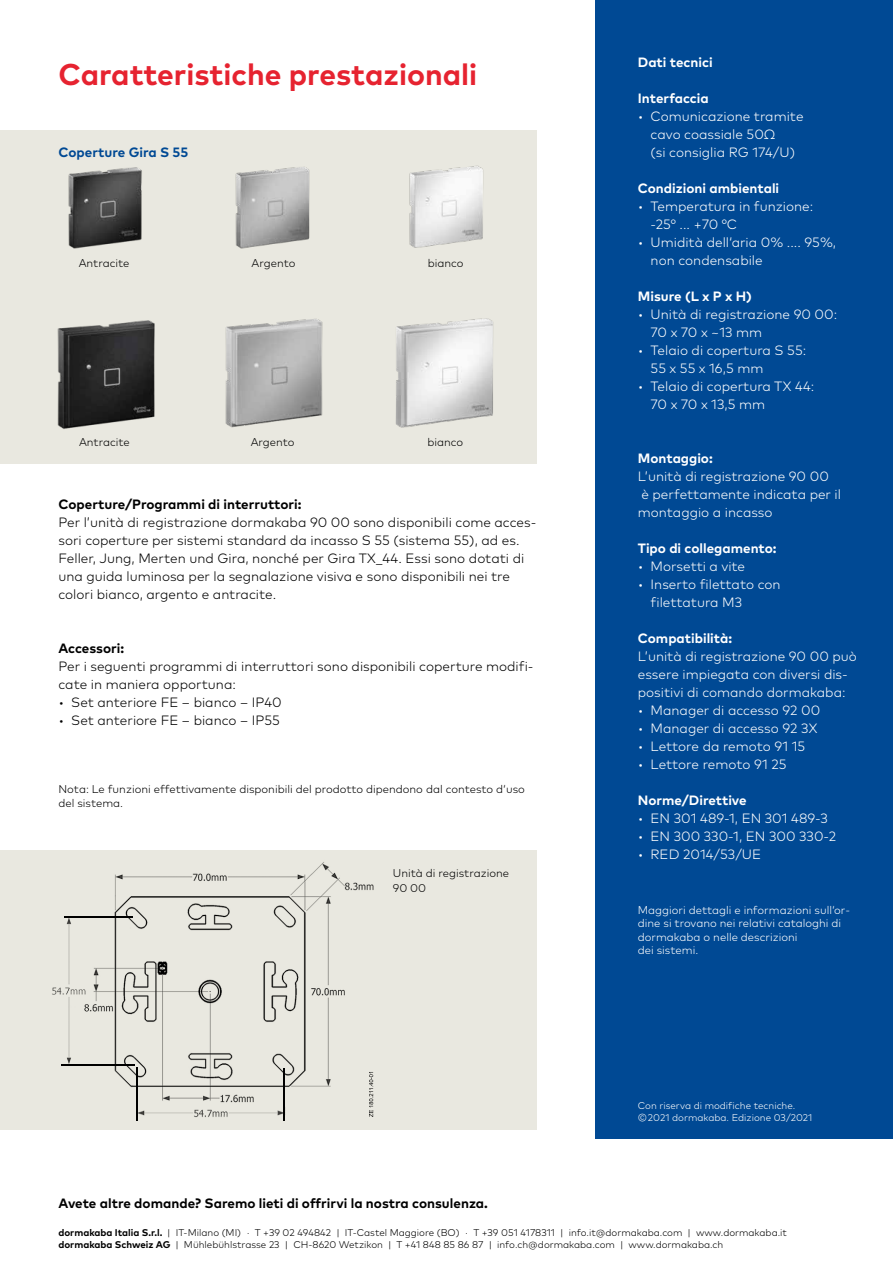
<style>
.page{position:relative;width:893px;height:1263px;background:#fff}
.page>*{position:absolute;margin:0;border:0;box-sizing:border-box;transform-origin:0 0}
.t1{font:700 30px "Mark Pro";color:#e62330}
.t2{font:300 13.5px/18px "Mark Pro";color:#fff}
.t3{font:300 13.5px/18px "Mark Pro";color:#000}
.t4{font:700 13.5px "Mark Pro";color:#fff}
.t5{font:700 13.5px "Mark Pro";color:#000}
.t6{font:700 13.5px "Mark Pro";color:#004994}
.t7{font:300 11.25px/14.2px "Mark Pro";color:#000}
.t8{font:300 11.25px/13.5px "Mark Pro";color:#fff}
.t9{font:300 9.75px/12px "Mark Pro";color:#000}
.t10{font:300 9.75px/12px "Mark Pro";color:#fff}
.s1{font-weight:700}
</style>
<div class="page">
<div style="left:0;top:130px;width:537px;height:333px;background:#e9e8e0"></div>
<div style="left:0;top:850px;width:537px;height:279px;background:#e9e8e0"></div>
<img style="left:52px;top:862px;width:322px;height:258px">
<img style="left:62px;top:1064px;width:72px;height:1px">
<img style="left:64px;top:917px;width:68px;height:1px">
<img style="left:137px;top:1067px;width:1px;height:53px">
<img style="left:284px;top:1069px;width:1px;height:51px">
<img style="left:369px;top:1072px;width:4px;height:29px">
<img style="left:68px;top:167px;width:74px;height:82px">
<img style="left:235px;top:166px;width:75px;height:83px">
<img style="left:409px;top:165px;width:75px;height:83px">
<img style="left:57px;top:320px;width:98px;height:109px">
<img style="left:225px;top:318px;width:98px;height:110px">
<img style="left:395px;top:318px;width:98px;height:110px">
<div style="left:595px;top:0;width:298px;height:1138px;background:#004994"></div>
<h1 class="t1" style="left:58px;top:52px;width:420px">Caratteristiche prestazionali</h1>
<p class="t6" style="left:58px;top:142px;width:131px">Coperture Gira S 55</p>
<p class="t7" style="left:79px;top:255px;width:52px">Antracite</p>
<p class="t7" style="left:252px;top:255px;width:45px">Argento</p>
<p class="t7" style="left:79px;top:434px;width:52px">Antracite</p>
<p class="t7" style="left:251px;top:434px;width:45px">Argento</p>
<p class="t7" style="left:428px;top:255px;width:37px">bianco</p>
<p class="t7" style="left:427px;top:434px;width:37px">bianco</p>
<p class="t5" style="left:58px;top:493px;width:245px">Coperture/Programmi di interruttori:</p>
<p class="t3" style="left:58px;top:512px;width:479px">Per l’unità di registrazione dormakaba 90 00 sono disponibili come acces&shy;sori coperture per sistemi standard da incasso S 55 (sistema 55), ad es.<br>Feller, Jung, Merten und Gira, nonché per Gira TX_44. Essi sono dotati di una guida luminosa per la segnalazione visiva e sono disponibili nei tre colori bianco, argento e antracite.</p>
<p class="t5" style="left:58px;top:637px;width:67px">Accessori:</p>
<p class="t3" style="left:58px;top:656px;width:477px">Per i seguenti programmi di interruttori sono disponibili coperture modifi&shy;cate in maniera opportuna:</p>
<p class="t3" style="left:58px;top:692px;width:225px">• Set anteriore FE – bianco – IP40</p>
<p class="t3" style="left:58px;top:710px;width:223px">• Set anteriore FE – bianco – IP55</p>
<p class="t7" style="left:58px;top:781px;width:468px">Nota: Le funzioni effettivamente disponibili del prodotto dipendono dal contesto d‘uso del sistema.</p>
<p class="t7" style="left:393px;top:865px;width:118px">Unità di registrazione<br>90 00</p>
<p class="t4" style="left:638px;top:52px;width:76px">Dati tecnici</p>
<p class="t4" style="left:638px;top:88px;width:72px">Interfaccia</p>
<p class="t2" style="left:651px;top:107px;width:154px;text-indent:-13px">• Comunicazione tramite cavo coassiale 50Ω<br>(si consiglia RG 174/U)</p>
<p class="t4" style="left:638px;top:178px;width:143px">Condizioni ambientali</p>
<p class="t2" style="left:651px;top:197px;width:164px;text-indent:-13px">• Temperatura in funzione: -25° ... +70 °C</p>
<p class="t2" style="left:651px;top:233px;width:187px;text-indent:-13px">• Umidità dell‘aria 0% .... 95%, non condensabile</p>
<p class="t4" style="left:638px;top:286px;width:116px">Misure (L x P x H)</p>
<p class="t2" style="left:651px;top:305px;width:188px;text-indent:-13px">• Unità di registrazione 90 00:<br>70 x 70 x ~13 mm</p>
<p class="t2" style="left:651px;top:341px;width:157px;text-indent:-13px">• Telaio di copertura S 55:<br>55 x 55 x 16,5 mm</p>
<p class="t2" style="left:651px;top:377px;width:165px;text-indent:-13px">• Telaio di copertura TX 44:<br>70 x 70 x 13,5 mm</p>
<p class="t4" style="left:638px;top:448px;width:76px">Montaggio:</p>
<p class="t2" style="left:638px;top:467px;width:205px">L’unità di registrazione 90 00<br>è perfettamente indicata per il montaggio a incasso</p>
<p class="t4" style="left:638px;top:538px;width:140px">Tipo di collegamento:</p>
<p class="t2" style="left:638px;top:557px;width:109px">• Morsetti a vite</p>
<p class="t2" style="left:651px;top:575px;width:132px;text-indent:-13px">• Inserto filettato con filettatura M3</p>
<p class="t4" style="left:638px;top:628px;width:96px">Compatibilità:</p>
<p class="t2" style="left:638px;top:647px;width:221px">L’unità di registrazione 90 00 può essere impiegata con diversi dis&shy;positivi di comando dormakaba:</p>
<p class="t2" style="left:638px;top:701px;width:184px">• Manager di accesso 92 00</p>
<p class="t2" style="left:638px;top:719px;width:181px">• Manager di accesso 92 3X</p>
<p class="t2" style="left:638px;top:737px;width:169px">• Lettore da remoto 91 15</p>
<p class="t2" style="left:638px;top:755px;width:150px">• Lettore remoto 91 25</p>
<p class="t4" style="left:638px;top:790px;width:110px">Norme/Direttive</p>
<p class="t2" style="left:638px;top:809px;width:192px">• EN 301 489-1, EN 301 489-3</p>
<p class="t2" style="left:638px;top:827px;width:200px">• EN 300 330-1, EN 300 330-2</p>
<p class="t2" style="left:638px;top:845px;width:125px">• RED 2014/53/UE</p>
<p class="t8" style="left:638px;top:902px;width:214px">Maggiori dettagli e informazioni sull‘or&shy;dine si trovano nei relativi cataloghi di dormakaba o nelle descrizioni<br>dei sistemi.</p>
<p class="t10" style="left:638px;top:1098px;width:176px">Con riserva di modifiche tecniche.<br>© 2021 dormakaba. Edizione 03/2021</p>
<p class="t5" style="left:58px;top:1193px;width:431px">Avete altre domande? Saremo lieti di offrirvi la nostra consulenza.</p>
<p class="t9" style="left:58px;top:1226px;width:730px"><span class="s1">dormakaba Italia S.r.l.</span> | IT-Milano (MI) · T +39 02 494842 | IT-Castel Maggiore (BO) · T +39 051 4178311 | info.it@dormakaba.com | www.dormakaba.it <span class="s1">dormakaba Schweiz AG</span> | Mühlebühlstrasse 23 | CH-8620 Wetzikon | T +41 848 85 86 87 | info.ch@dormakaba.com | www.dormakaba.ch</p>
</div>
